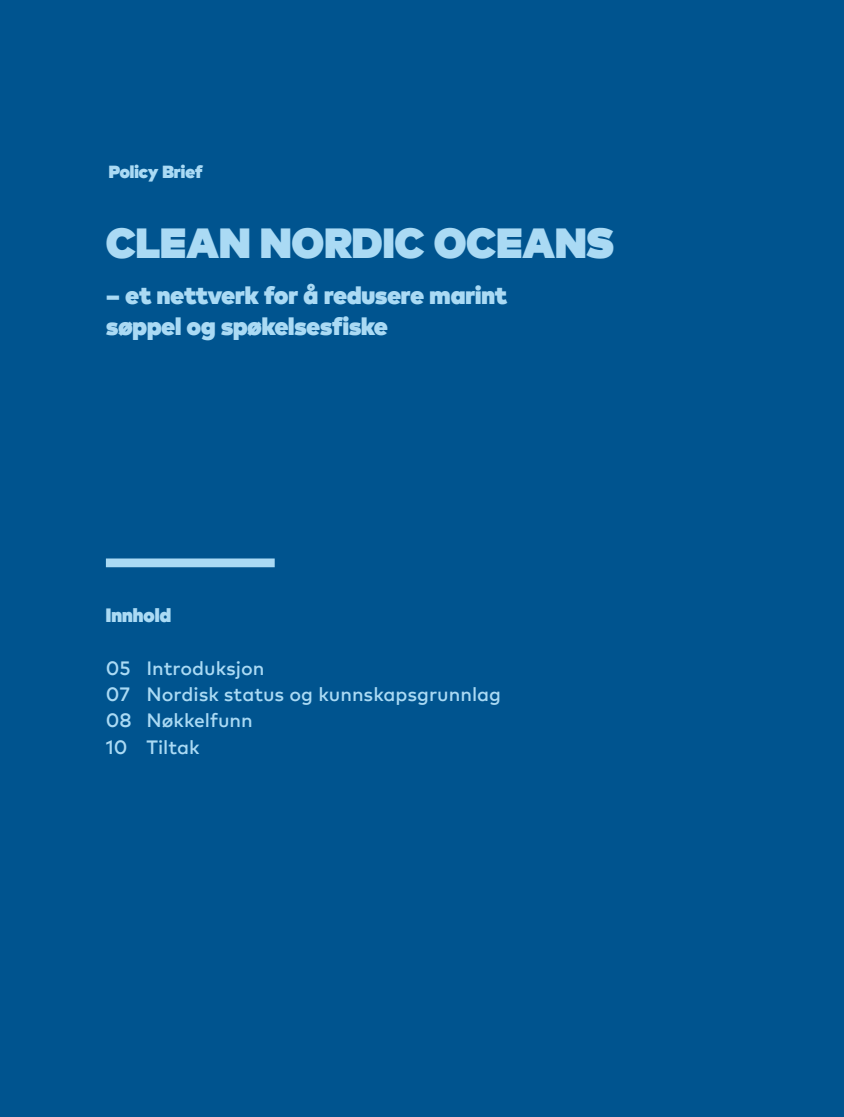
<style>
.page{position:relative;width:844px;height:1117px;background:#fff}
.page>*{position:absolute;margin:0;border:0;box-sizing:border-box;transform-origin:0 0}
.t1{font:900 42px "Mark Pro";letter-spacing:.005em;color:#aadaf4}
.t2{font:900 24.5px/31.5px "Mark Pro";color:#aadaf4}
.t3{font:500 19.25px/26.2px "Mark Pro";color:#aadaf4}
.t4{font:900 19.25px "Mark Pro";color:#aadaf4}
.t5{font:900 17.5px "Mark Pro";color:#aadaf4}
</style>
<div class="page">
<div style="left:0;top:0;width:843px;height:1116px;background:#00548f"></div>
<div style="left:106px;top:558px;width:168px;height:9px;background:#aadaf4"></div>
<p class="t5" style="left:109px;top:158px;width:95px">Policy Brief</p>
<h1 class="t1" style="left:106px;top:210px;width:509px">CLEAN NORDIC OCEANS</h1>
<p class="t2" style="left:106px;top:277px;width:402px">– et nettverk for å redusere marint søppel og spøkelsesfiske</p>
<p class="t4" style="left:106px;top:600px;width:67px">Innhold</p>
<p class="t3" style="left:106px;top:653px;width:396px">05 Introduksjon<br>07 Nordisk status og kunnskapsgrunnlag<br>08 Nøkkelfunn<br>10 Tiltak</p>
</div>
